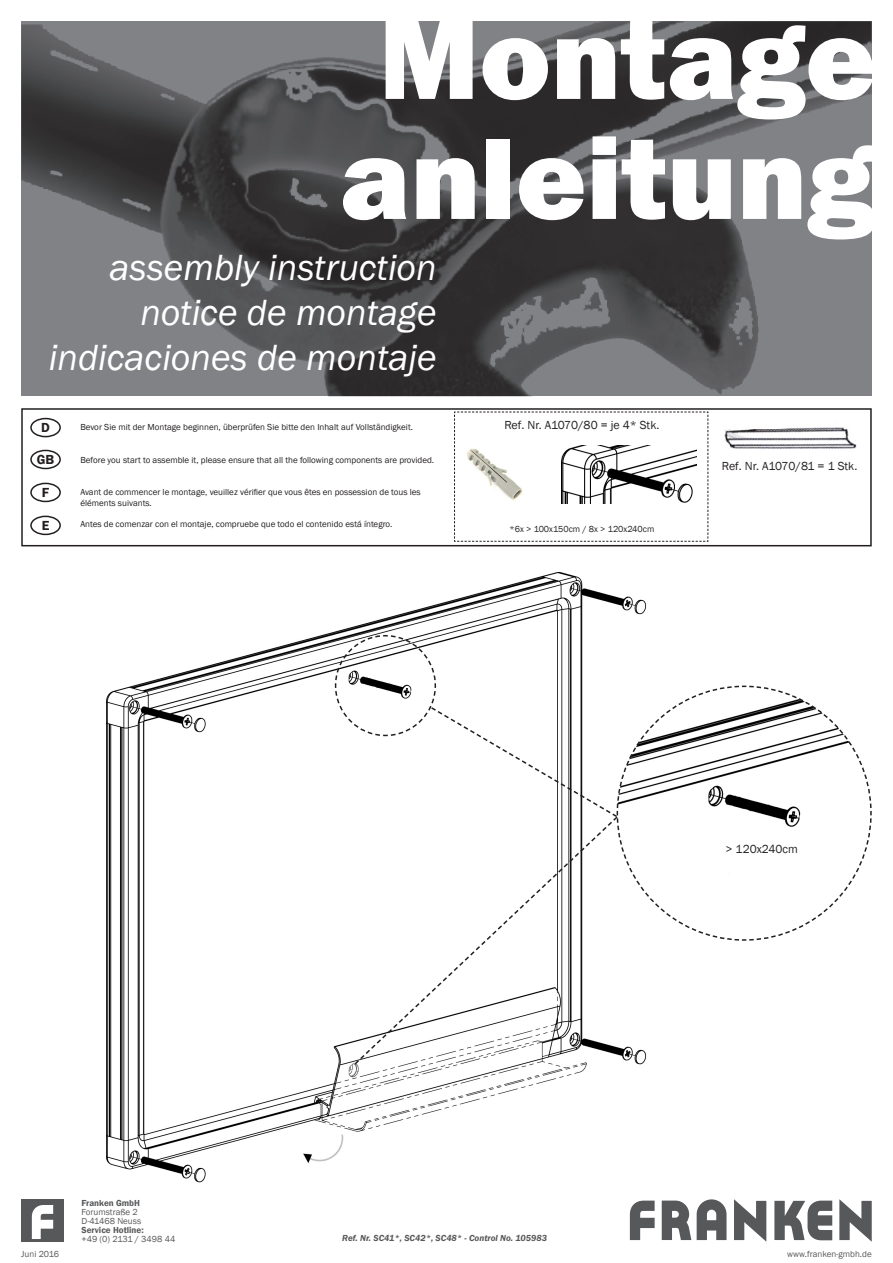
<style>
.page{position:relative;width:893px;height:1263px;background:#fff}
.page>*{position:absolute;margin:0;border:0;box-sizing:border-box;transform-origin:0 0}
.t1{font:800 120px "Franklin Gothic";color:#fff}
.t2{font:italic 37.5px "Franklin Gothic";color:#fff}
.t3{font:600 13.5px "Franklin Gothic";color:#231f20}
.t4{font:12px "Franklin Gothic";color:#231f20}
.t5{font:9px/10.8px "Franklin Gothic";color:#231f20}
.t6{font:9px "Franklin Gothic";color:#57585a}
.t7{font:italic 600 9px "Franklin Gothic";color:#57585a}
.t8{font:600 9px "Franklin Gothic";color:#57585a}
</style>
<div class="page">
<svg style="left:454px;top:411px;width:255px;height:131px"></svg>
<svg style="left:21px;top:21px;width:851px;height:375px;background:#58585a"></svg>
<img style="left:326px;top:21px;width:386px;height:62px">
<svg style="left:839px;top:1199px;width:33px;height:43px"></svg>
<svg style="left:662px;top:1200px;width:29px;height:40px"></svg>
<svg style="left:630px;top:1200px;width:25px;height:40px"></svg>
<svg style="left:697px;top:1199px;width:29px;height:41px"></svg>
<svg style="left:734px;top:1199px;width:32px;height:43px"></svg>
<svg style="left:774px;top:1200px;width:58px;height:40px"></svg>
<div style="left:21px;top:1199px;width:43px;height:43px;background:#57585a"></div>
<svg style="left:32px;top:1205px;width:21px;height:34px"></svg>
<img style="left:107px;top:572px;width:539px;height:611px">
<div style="left:30px;top:418px;width:31px;height:19px;border:2px solid #231f20;border-radius:50%"></div>
<div style="left:30px;top:450px;width:31px;height:19px;border:2px solid #231f20;border-radius:50%"></div>
<div style="left:30px;top:483px;width:31px;height:19px;border:2px solid #231f20;border-radius:50%"></div>
<div style="left:30px;top:516px;width:31px;height:19px;border:2px solid #231f20;border-radius:50%"></div>
<img style="left:465px;top:447px;width:59px;height:54px">
<img style="left:724px;top:427px;width:133px;height:22px">
<div style="left:21px;top:408px;width:851px;height:138px;border:2px solid #231f20"></div>
<svg style="left:334px;top:634px;width:538px;height:307px"></svg>
<svg style="left:353px;top:815px;width:266px;height:251px"></svg>
<img style="left:561px;top:445px;width:136px;height:58px">
<p class="t1" style="left:379px;top:-19px;width:499px">Montage</p>
<p class="t1" style="left:340px;top:101px;width:537px">anleitung</p>
<p class="t2" style="left:109px;top:244px;width:329px">assembly instruction</p>
<p class="t2" style="left:140px;top:289px;width:298px">notice de montage</p>
<p class="t2" style="left:49px;top:334px;width:389px">indicaciones de montaje</p>
<p class="t3" style="left:41px;top:419px;width:10px">D</p>
<p class="t3" style="left:37px;top:451px;width:19px">GB</p>
<p class="t3" style="left:42px;top:484px;width:9px">F</p>
<p class="t3" style="left:42px;top:517px;width:9px">E</p>
<p class="t5" style="left:80px;top:422px;width:334px">Bevor Sie mit der Montage beginnen, überprüfen Sie bitte den Inhalt auf Vollständigkeit.</p>
<p class="t5" style="left:80px;top:454px;width:355px">Before you start to assemble it, please ensure that all the following components are provided.</p>
<p class="t5" style="left:80px;top:487px;width:342px">Avant de commencer le montage, veuillez vérifier que vous êtes en possession de tous les éléments suivants.</p>
<p class="t5" style="left:80px;top:519px;width:314px">Antes de comenzar con el montaje, compruebe que todo el contenido está íntegro.</p>
<p class="t4" style="left:504px;top:418px;width:156px">Ref. Nr. A1070/80 = je 4* Stk.</p>
<p class="t5" style="left:510px;top:523px;width:146px">*6x &gt; 100x150cm / 8x &gt; 120x240cm</p>
<p class="t4" style="left:722px;top:459px;width:137px">Ref. Nr. A1070/81 = 1 Stk.</p>
<p class="t4" style="left:726px;top:842px;width:74px">&gt; 120x240cm</p>
<p class="t6" style="left:21px;top:1248px;width:39px">Juni 2016</p>
<p class="t8" style="left:82px;top:1197px;width:60px">Franken GmbH</p>
<p class="t6" style="left:82px;top:1206px;width:58px">Forumstraße 2</p>
<p class="t6" style="left:82px;top:1215px;width:61px">D-41468 Neuss</p>
<p class="t8" style="left:82px;top:1224px;width:64px">Service Hotline:</p>
<p class="t6" style="left:82px;top:1233px;width:95px">+49 (0) 2131 / 3498 44</p>
<p class="t7" style="left:342px;top:1232px;width:206px">Ref. Nr. SC41*, SC42*, SC48* - Control No. 105983</p>
<p class="t6" style="left:787px;top:1248px;width:86px">www.franken-gmbh.de</p>
</div>
